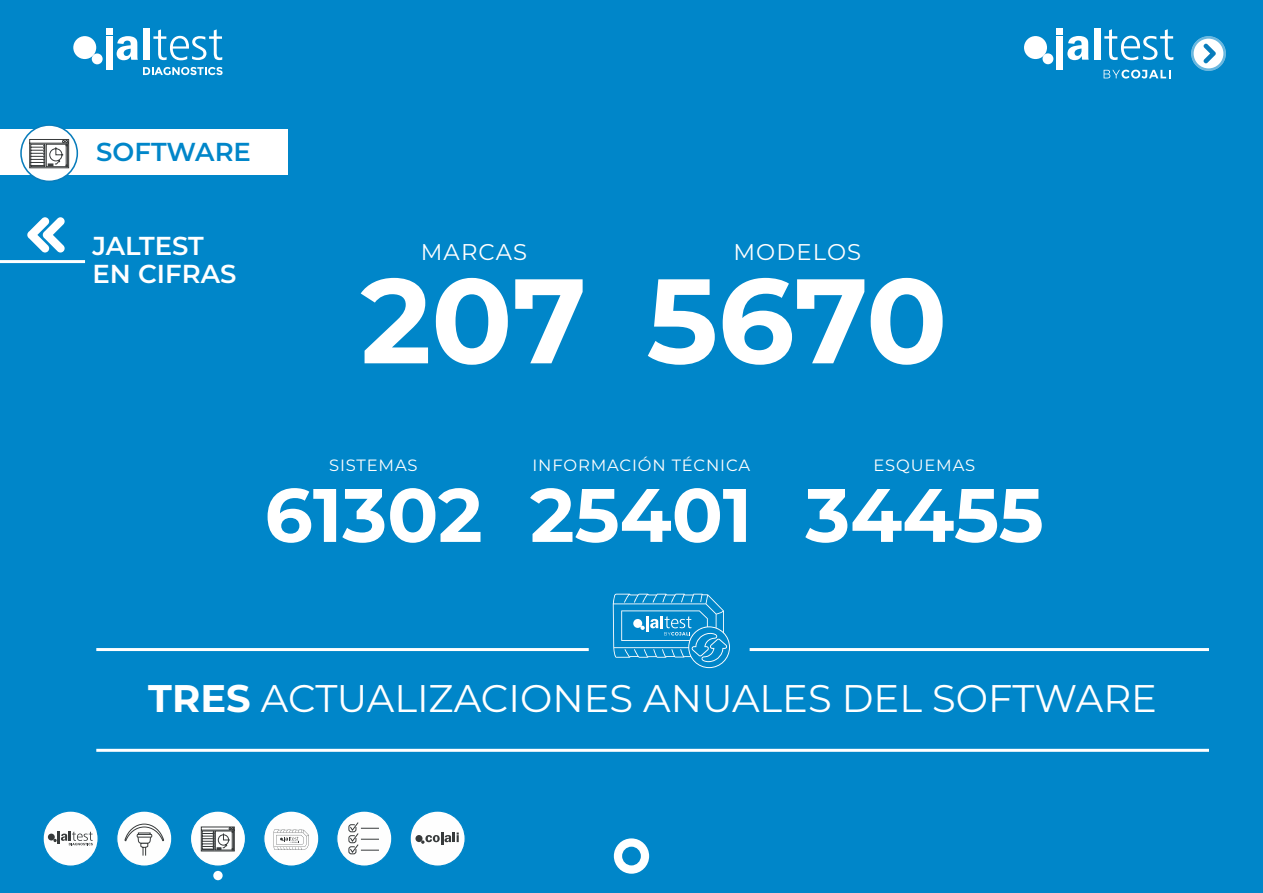
<style>
.page{position:relative;width:1263px;height:893px;background:#fff}
.page>*{position:absolute;margin:0;border:0;box-sizing:border-box;transform-origin:0 0}
.t1{font:700 120px "Montserrat";letter-spacing:-.005em;color:#fff}
.t2{font:700 75.6px "Montserrat";color:#fff}
.t3{font:38.55px "Montserrat";color:#fff}
.t4{font:600 25.95px/28.5px "Montserrat";color:#fff}
.t5{font:600 25.95px "Montserrat";color:#0086c9}
.t6{font:22.8px "Montserrat";letter-spacing:.05em;color:#fff}
.t7{font:16.35px "Montserrat";letter-spacing:.05em;color:#fff}
.s1{font-weight:700}
</style>
<div class="page">
<div style="left:0;top:91px;width:1263px;height:802px;background:#0086c9"></div>
<hr style="left:0;top:260px;width:85px;height:3px;background:#fff">
<hr style="left:96px;top:648px;width:493px;height:3px;background:#fff">
<hr style="left:96px;top:749px;width:1113px;height:3px;background:#fff">
<svg style="left:614px;top:838px;width:35px;height:36px"></svg>
<div style="left:213px;top:871px;width:10px;height:9px;background:#fff;border-radius:50%"></div>
<div style="left:0;top:0;width:1263px;height:107px;background:#0086c9"></div>
<div style="left:106px;top:28px;width:6px;height:7px;background:#fff"></div>
<svg style="left:117px;top:36px;width:21px;height:24px"></svg>
<div style="left:143px;top:28px;width:7px;height:32px;background:#fff"></div>
<svg style="left:153px;top:29px;width:69px;height:31px"></svg>
<div style="left:106px;top:37px;width:6px;height:33px;background:#fff"></div>
<div style="left:73px;top:36px;width:23px;height:23px;background:#fff;border-radius:50%"></div>
<div style="left:92px;top:53px;width:11px;height:11px;background:#fff;border-radius:50%"></div>
<svg style="left:143px;top:67px;width:80px;height:8px"></svg>
<svg style="left:613px;top:594px;width:117px;height:74px"></svg>
<hr style="left:750px;top:648px;width:459px;height:3px;background:#fff">
<div style="left:0;top:129px;width:288px;height:46px;background:#fff"></div>
<svg style="left:21px;top:125px;width:56px;height:56px"></svg>
<div style="left:20px;top:124px;width:58px;height:58px;border:2px solid #087cbb;border-radius:50%"></div>
<svg style="left:29px;top:139px;width:40px;height:29px"></svg>
<svg style="left:27px;top:217px;width:38px;height:36px"></svg>
<div style="left:1056px;top:28px;width:7px;height:7px;background:#fff"></div>
<svg style="left:1067px;top:36px;width:22px;height:24px"></svg>
<div style="left:1094px;top:28px;width:6px;height:32px;background:#fff"></div>
<svg style="left:1104px;top:29px;width:69px;height:31px"></svg>
<div style="left:1056px;top:37px;width:7px;height:33px;background:#fff"></div>
<div style="left:1024px;top:36px;width:23px;height:23px;background:#fff;border-radius:50%"></div>
<div style="left:1042px;top:53px;width:11px;height:11px;background:#fff;border-radius:50%"></div>
<svg style="left:1103px;top:70px;width:67px;height:9px"></svg>
<svg style="left:1191px;top:36px;width:35px;height:35px"></svg>
<div style="left:1191px;top:36px;width:35px;height:35px;border:2px solid #0086c9;border-radius:50%"></div>
<svg style="left:1203px;top:44px;width:13px;height:19px"></svg>
<div style="left:43px;top:811px;width:55px;height:55px;background:#fefefe;border-radius:50%"></div>
<div style="left:43px;top:810px;width:56px;height:57px;border:1px solid #0086c9;border-radius:50%"></div>
<div style="left:117px;top:811px;width:55px;height:55px;background:#fefefe;border-radius:50%"></div>
<div style="left:116px;top:810px;width:56px;height:57px;border:1px solid #0086c9;border-radius:50%"></div>
<div style="left:190px;top:811px;width:55px;height:55px;background:#fefefe;border-radius:50%"></div>
<div style="left:190px;top:810px;width:56px;height:57px;border:1px solid #0086c9;border-radius:50%"></div>
<div style="left:337px;top:811px;width:55px;height:55px;background:#fefefe;border-radius:50%"></div>
<div style="left:336px;top:810px;width:56px;height:57px;border:1px solid #0086c9;border-radius:50%"></div>
<div style="left:264px;top:811px;width:55px;height:55px;background:#fefefe;border-radius:50%"></div>
<div style="left:263px;top:810px;width:56px;height:57px;border:1px solid #0086c9;border-radius:50%"></div>
<div style="left:410px;top:811px;width:55px;height:55px;background:#fefefe;border-radius:50%"></div>
<div style="left:409px;top:810px;width:57px;height:57px;border:1px solid #0086c9;border-radius:50%"></div>
<div style="left:415px;top:835px;width:7px;height:7px;background:#373a3b;border-radius:50%"></div>
<svg style="left:421px;top:832px;width:38px;height:13px"></svg>
<svg style="left:274px;top:830px;width:35px;height:20px"></svg>
<svg style="left:348px;top:822px;width:31px;height:32px"></svg>
<svg style="left:124px;top:823px;width:40px;height:33px"></svg>
<svg style="left:201px;top:826px;width:34px;height:25px"></svg>
<div style="left:48px;top:834px;width:7px;height:6px;background:#373a3b;border-radius:50%"></div>
<svg style="left:53px;top:831px;width:40px;height:14px"></svg>
<p class="t5" style="left:96px;top:134px;width:156px">SOFTWARE</p>
<p class="t4" style="left:92px;top:230px;width:145px">JALTEST<br>EN CIFRAS</p>
<p class="t6" style="left:421px;top:236px;width:108px">MARCAS</p>
<p class="t6" style="left:733px;top:236px;width:129px">MODELOS</p>
<h1 class="t1" style="left:361px;top:234px;width:588px">207 5670</h1>
<p class="t7" style="left:329px;top:454px;width:90px">SISTEMAS</p>
<p class="t7" style="left:532px;top:454px;width:219px">INFORMACIÓN TÉCNICA</p>
<p class="t7" style="left:873px;top:454px;width:103px">ESQUEMAS</p>
<h2 class="t2" style="left:265px;top:461px;width:781px">61302 25401 34455</h2>
<p class="t3" style="left:148px;top:672px;width:1010px"><span class="s1">TRES</span> ACTUALIZACIONES ANUALES DEL SOFTWARE</p>
</div>
